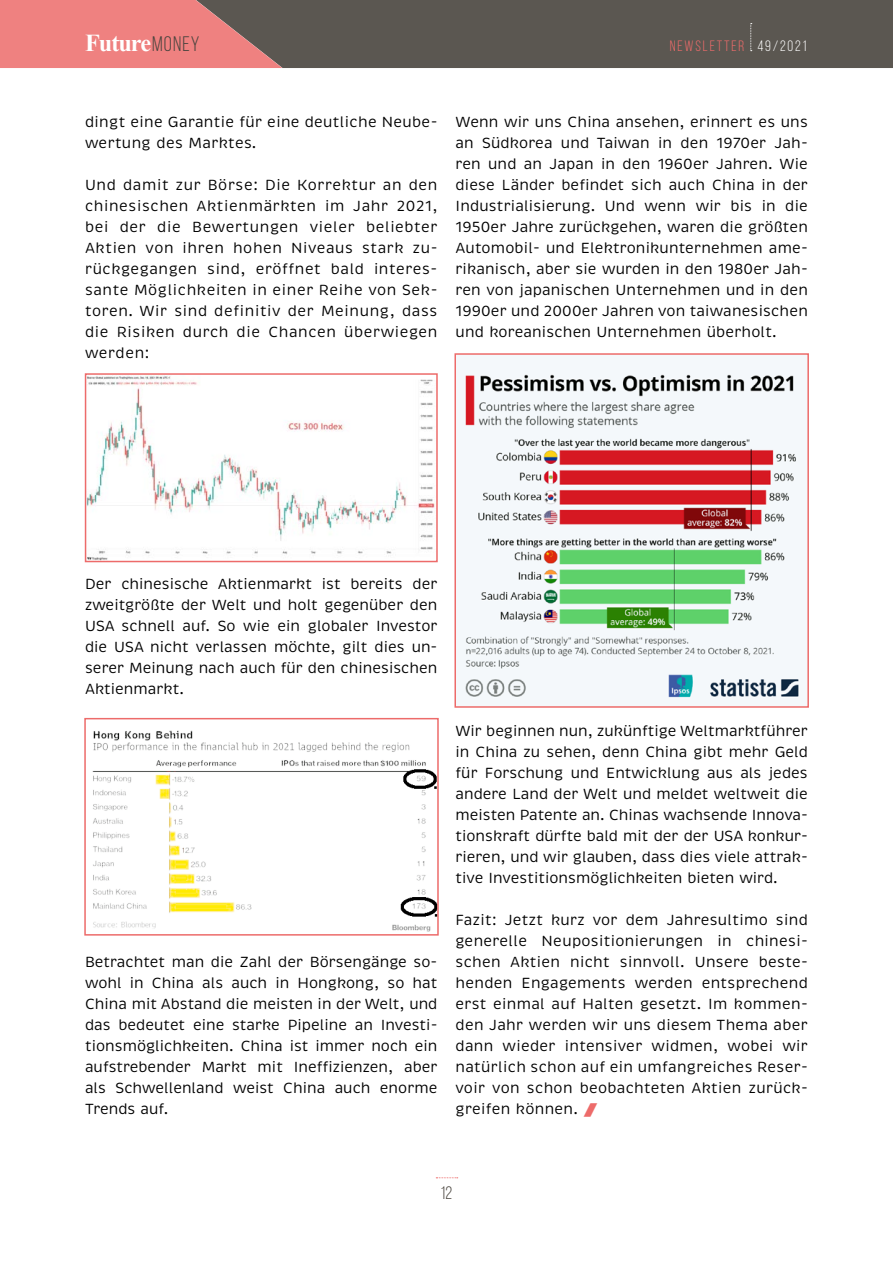
<style>
.page{position:relative;width:893px;height:1263px;background:#fff}
.page>*{position:absolute;margin:0;border:0;box-sizing:border-box;transform-origin:0 0}
.t1{font:700 24.3px "Times New Roman";letter-spacing:-.04em;color:#fff}
.t2{font:18px "Bebas Neue";color:#49443e}
.t3{font:15px/21px "Brevia";letter-spacing:.01em;color:#000;text-align:justify}
.t4{font:15px "Bebas Neue";letter-spacing:.12em;color:#ed6b6a}
.s1{font-family:"Bebas Neue";font-weight:400;font-size:21px;color:#49443e}
.s2{color:#fff}
</style>
<div class="page">
<svg style="left:436px;top:1177px;width:22px;height:1px"></svg>
<div style="left:282px;top:0;width:611px;height:68px;background:#5b5751"></div>
<svg style="left:0;top:0;width:282px;height:68px;background:#d87a79"></svg>
<svg style="left:750px;top:23px;width:2px;height:28px"></svg>
<img style="left:457px;top:356px;width:349px;height:349px">
<div style="left:454px;top:353px;width:355px;height:355px;border:2px solid #ed6b6a"></div>
<img style="left:88px;top:376px;width:347px;height:183px">
<div style="left:85px;top:373px;width:353px;height:189px;border:2px solid #ed6b6a"></div>
<img style="left:92px;top:730px;width:344px;height:202px">
<div style="left:84px;top:718px;width:355px;height:217px;border:2px solid #ed6b6a"></div>
<h1 class="t1" style="left:85px;top:26px;width:116px">Future<span class="s1">MONEY</span></h1>
<p class="t4" style="left:670px;top:37px;width:138px">NEWSLETTER <span class="s2">49/2021</span></p>
<p class="t3" style="left:85px;top:112px;width:354px">dingt eine Garantie für eine deutliche Neube&shy;wertung des Marktes.</p>
<p class="t3" style="left:85px;top:175px;width:354px">Und damit zur Börse: Die Korrektur an den chinesischen Aktienmärkten im Jahr 2021, bei der die Bewertungen vieler beliebter Aktien von ihren hohen Niveaus stark zu&shy;rückgegangen sind, eröffnet bald interes&shy;sante Möglichkeiten in einer Reihe von Sek&shy;toren. Wir sind definitiv der Meinung, dass die Risiken durch die Chancen überwiegen werden:</p>
<p class="t3" style="left:455px;top:112px;width:354px">Wenn wir uns China ansehen, erinnert es uns an Südkorea und Taiwan in den 1970er Jah&shy;ren und an Japan in den 1960er Jahren. Wie diese Länder befindet sich auch China in der Industrialisierung. Und wenn wir bis in die 1950er Jahre zurückgehen, waren die größten Automobil- und Elektronikunternehmen ame&shy;rikanisch, aber sie wurden in den 1980er Jah&shy;ren von japanischen Unternehmen und in den 1990er und 2000er Jahren von taiwanesischen und koreanischen Unternehmen überholt.</p>
<p class="t3" style="left:85px;top:574px;width:354px">Der chinesische Aktienmarkt ist bereits der zweitgrößte der Welt und holt gegenüber den USA schnell auf. So wie ein globaler Investor die USA nicht verlassen möchte, gilt dies un&shy;serer Meinung nach auch für den chinesischen Aktienmarkt.</p>
<p class="t3" style="left:85px;top:952px;width:354px">Betrachtet man die Zahl der Börsengänge so&shy;wohl in China als auch in Hongkong, so hat China mit Abstand die meisten in der Welt, und das bedeutet eine starke Pipeline an Investi&shy;tionsmöglichkeiten. China ist immer noch ein aufstrebender Markt mit Ineffizienzen, aber als Schwellenland weist China auch enorme Trends auf.</p>
<p class="t3" style="left:455px;top:721px;width:354px">Wir beginnen nun, zukünftige Weltmarktführer in China zu sehen, denn China gibt mehr Geld für Forschung und Entwicklung aus als jedes andere Land der Welt und meldet weltweit die meisten Patente an. Chinas wachsende Innova&shy;tionskraft dürfte bald mit der der USA konkur&shy;rieren, und wir glauben, dass dies viele attrak&shy;tive Investitionsmöglichkeiten bieten wird.</p>
<p class="t3" style="left:455px;top:910px;width:354px">Fazit: Jetzt kurz vor dem Jahresultimo sind generelle Neupositionierungen in chinesi&shy;schen Aktien nicht sinnvoll. Unsere beste&shy;henden Engagements werden entsprechend erst einmal auf Halten gesetzt. Im kommen&shy;den Jahr werden wir uns diesem Thema aber dann wieder intensiver widmen, wobei wir natürlich schon auf ein umfangreiches Reser&shy;voir von schon beobachteten Aktien zurück&shy;greifen können.</p>
<p class="t2" style="left:441px;top:1183px;width:13px">12</p>
</div>
